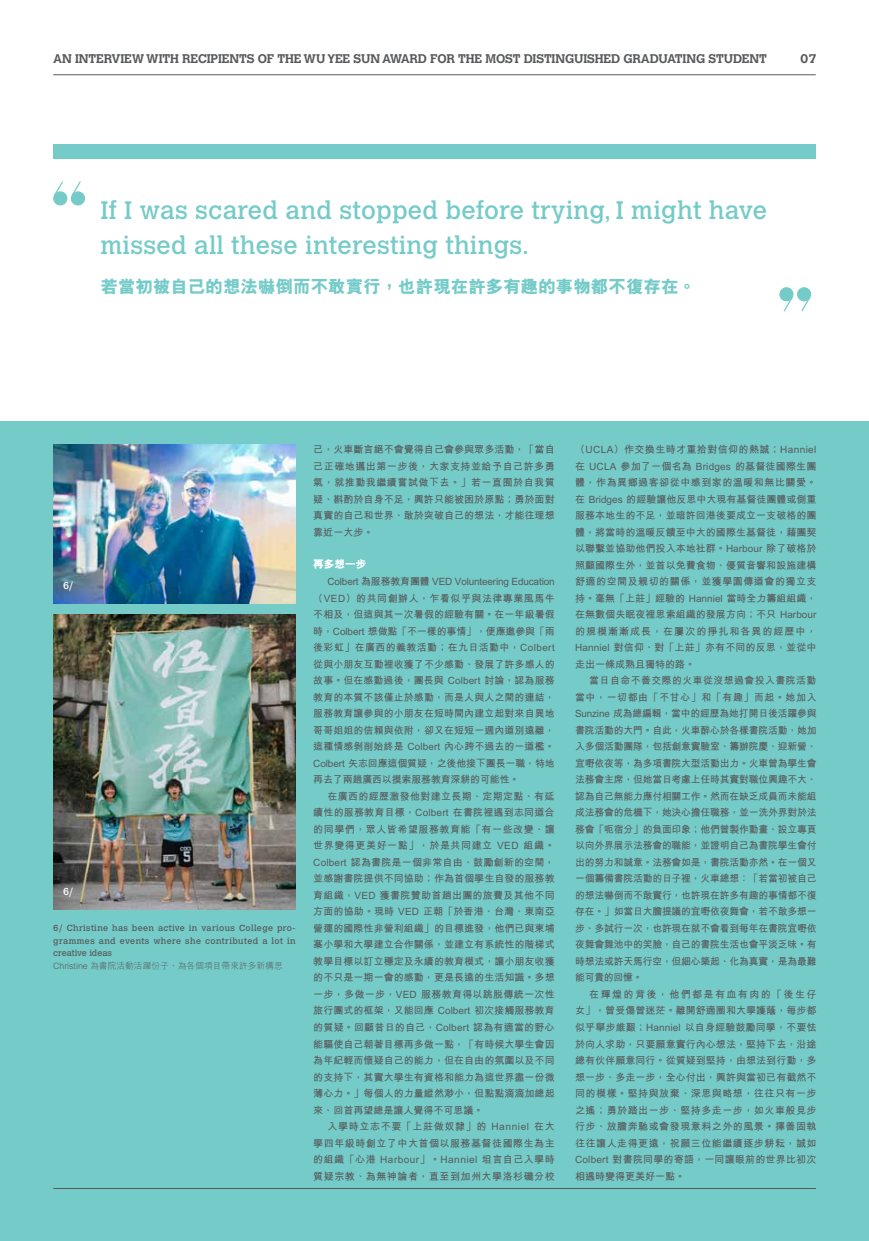
<style>
.page{position:relative;width:869px;height:1241px;background:#fff}
.page>*{position:absolute;margin:0;border:0;box-sizing:border-box;transform-origin:0 0}
.t1{font:25px/35px "Calvert";letter-spacing:.01em;color:#74cbc8}
.t2{font:800 17.5px "M Hei HK";color:#74cbc8}
.t3{font:700 12.5px "Calvert";letter-spacing:-.01em;color:#58595b}
.t4{font:800 10.62px "M Hei HK";color:#fff}
.t5{font:700 10px/16.5px "M Hei HK";letter-spacing:.005em;color:#58595b;text-align:justify}
.t6{font:10px "Calvert";color:#fff}
.t7{font:8.75px/12.5px "Calvert";letter-spacing:.045em;color:#58595b;text-align:justify}
.t8{font:300 8.75px "M Hei HK";color:#58595b}
</style>
<div class="page">
<div style="left:0;top:421px;width:868px;height:819px;background:#74cbc8"></div>
<hr style="left:53px;top:75px;width:762px;height:1px;background:#58595b">
<hr style="left:53px;top:1187px;width:762px;height:1px;background:#58595b">
<div style="left:53px;top:145px;width:762px;height:14px;background:#74cbc8"></div>
<img style="left:53px;top:614px;width:242px;height:295px">
<img style="left:53px;top:444px;width:242px;height:159px">
<svg style="left:779px;top:287px;width:32px;height:25px"></svg>
<svg style="left:53px;top:181px;width:32px;height:25px"></svg>
<p class="t3" style="left:53px;top:51px;width:715px">AN INTERVIEW WITH RECIPIENTS OF THE WU YEE SUN AWARD FOR THE MOST DISTINGUISHED GRADUATING STUDENT</p>
<p class="t3" style="left:800px;top:51px;width:17px">07</p>
<h1 class="t1" style="left:100px;top:192px;width:668px">If I was scared and stopped before trying, I might have missed all these interesting things.</h1>
<h2 class="t2" style="left:100px;top:278px;width:596px">若當初被自己的想法嚇倒而不敢實行，也許現在許多有趣的事物都不復存在。</h2>
<p class="t6" style="left:63px;top:580px;width:12px">6/</p>
<p class="t6" style="left:63px;top:886px;width:12px">6/</p>
<p class="t7" style="left:53px;top:921px;width:244px">6/ Christine has been active in various College pro&shy;grammes and events where she contributed a lot in creative ideas</p>
<p class="t8" style="left:53px;top:961px;width:231px">Christine 為書院活動活躍份子，為各個項目帶來許多新構思</p>
<p class="t5" style="left:313px;top:440px;width:243px">己，火車斷言絕不會覺得自己會參與眾多活動，「當自己正確地邁出第一步後，大家支持並給予自己許多勇氣，就推動我繼續嘗試做下去。」若一直囿於自我質疑、斟酌於自身不足，興許只能被困於原點；勇於面對真實的自己和世界、敢於突破自己的想法，才能往理想靠近一大步。</p>
<p class="t4" style="left:313px;top:558px;width:55px">再多想一步</p>
<p class="t5" style="left:313px;top:572px;width:243px;text-indent:14px">Colbert 為服務教育團體 VED Volunteering Education（VED）的共同創辦人，乍看似乎與法律專業風馬牛不相及，但這與其一次暑假的經驗有關。在一年級暑假時，Colbert 想做點「不一樣的事情」，便應邀參與「雨後彩虹」在廣西的義教活動；在九日活動中，Colbert從與小朋友互動裡收獲了不少感動、發展了許多感人的故事。但在感動過後，團長與 Colbert 討論，認為服務教育的本質不該僅止於感動，而是人與人之間的連結，服務教育讓參與的小朋友在短時間內建立起對來自異地哥哥姐姐的信賴與依附，卻又在短短一週內道別遠離，這種情感剝削始終是 Colbert 內心跨不過去的一道檻。Colbert 矢志回應這個質疑，之後他接下團長一職，特地再去了兩趟廣西以摸索服務教育深耕的可能性。</p>
<p class="t5" style="left:313px;top:787px;width:243px;text-indent:14px">在廣西的經歷激發他對建立長期、定期定點、有延續性的服務教育目標，Colbert 在書院裡遇到志同道合的同學們，眾人皆希望服務教育能「有一些改變、讓世界變得更美好一點」，於是共同建立 VED 組織。Colbert 認為書院是一個非常自由、鼓勵創新的空間，並感謝書院提供不同協助；作為首個學生自發的服務教育組織，VED 獲書院贊助首趟出團的旅費及其他不同方面的協助。現時 VED 正朝「於香港、台灣、東南亞營運的國際性非營利組織」的目標進發，他們已與柬埔寨小學和大學建立合作關係，並建立有系統性的階梯式教學目標以訂立穩定及永續的教育模式，讓小朋友收獲的不只是一期一會的感動，更是長遠的生活知識。多想一步，多做一步，VED 服務教育得以跳脫傳統一次性旅行團式的框架，又能回應 Colbert 初次接觸服務教育的質疑。回顧昔日的自己，Colbert 認為有適當的野心能驅使自己朝著目標再多做一點，「有時候大學生會因為年紀輕而懷疑自己的能力，但在自由的氛圍以及不同的支持下，其實大學生有資格和能力為這世界盡一份微薄心力。」每個人的力量縱然渺小，但點點滴滴加總起來、回首再望總是讓人覺得不可思議。</p>
<p class="t5" style="left:313px;top:1117px;width:243px;text-indent:14px">入學時立志不要「上莊做奴隸」的 Hanniel 在大學四年級時創立了中大首個以服務基督徒國際生為主的組織「心港 Harbour」。Hanniel 坦言自己入學時質疑宗教、為無神論者，直至到加州大學洛杉磯分校</p>
<p class="t5" style="left:575px;top:440px;width:243px">（UCLA）作交換生時才重拾對信仰的熱誠；Hanniel在 UCLA 參加了一個名為 Bridges 的基督徒國際生團體，作為異鄉過客卻從中感到家的溫暖和無比關愛。在 Bridges 的經驗讓他反思中大現有基督徒團體或側重服務本地生的不足，並暗許回港後要成立一支破格的團體，將當時的溫暖反饋至中大的國際生基督徒，藉團契以聯繫並協助他們投入本地社群。Harbour 除了破格於照顧國際生外，並首以免費食物、優質音響和設施建構舒適的空間及親切的關係，並獲學園傳道會的獨立支持。毫無「上莊」經驗的 Hanniel 當時全力籌組組織，在無數個失眠夜裡思索組織的發展方向；不只 Harbour的規模漸漸成長，在屢次的掙扎和各異的經歷中，Hanniel 對信仰、對「上莊」亦有不同的反思，並從中走出一條成熟且獨特的路。</p>
<p class="t5" style="left:575px;top:671px;width:243px;text-indent:14px">當日自命不善交際的火車從沒想過會投入書院活動當中，一切都由「不甘心」和「有趣」而起。她加入Sunzine 成為總編輯，當中的經歷為她打開日後活躍參與書院活動的大門。自此，火車醉心於各樣書院活動，她加入多個活動團隊，包括創意實驗室、籌辦院慶、迎新營、宜嘢依夜等，為多項書院大型活動出力。火車曾為學生會法務會主席，但她當日考慮上任時其實對職位興趣不大、認為自己無能力應付相關工作。然而在缺乏成員而未能組成法務會的危機下，她決心擔任職務，並一洗外界對於法務會「呃宿分」的負面印象；他們曾製作動畫、設立專頁以向外界展示法務會的職能，並證明自己為書院學生會付出的努力和誠意。法務會如是，書院活動亦然。在一個又一個籌備書院活動的日子裡，火車總想：「若當初被自己的想法嚇倒而不敢實行，也許現在許多有趣的事情都不復存在。」如當日大膽提議的宜嘢依夜舞會，若不敢多想一步、多試行一次，也許現在就不會看到每年在書院宜嘢依夜舞會舞池中的笑臉，自己的書院生活也會平淡乏味。有時想法或許天馬行空，但細心築起、化為真實，是為最難能可貴的回憶。</p>
<p class="t5" style="left:575px;top:985px;width:243px;text-indent:14px">在輝煌的背後，他們都是有血有肉的「後生仔女」，曾受傷曾迷茫。離開舒適圈和大學護蔭，每步都似乎舉步維艱；Hanniel 以自身經驗鼓勵同學，不要怯於向人求助，只要願意實行內心想法，堅持下去，沿途總有伙伴願意同行。從質疑到堅持，由想法到行動，多想一步、多走一步，全心付出，興許與當初已有截然不同的模樣。堅持與放棄、深思與略想，往往只有一步之遙；勇於踏出一步、堅持多走一步，如火車般見步行步、放膽奔馳或會發現意料之外的風景。擇善固執往往讓人走得更遠，祝願三位能繼續逐步耕耘，誠如Colbert 對書院同學的寄語，一同讓眼前的世界比初次相遇時變得更美好一點。</p>
</div>
